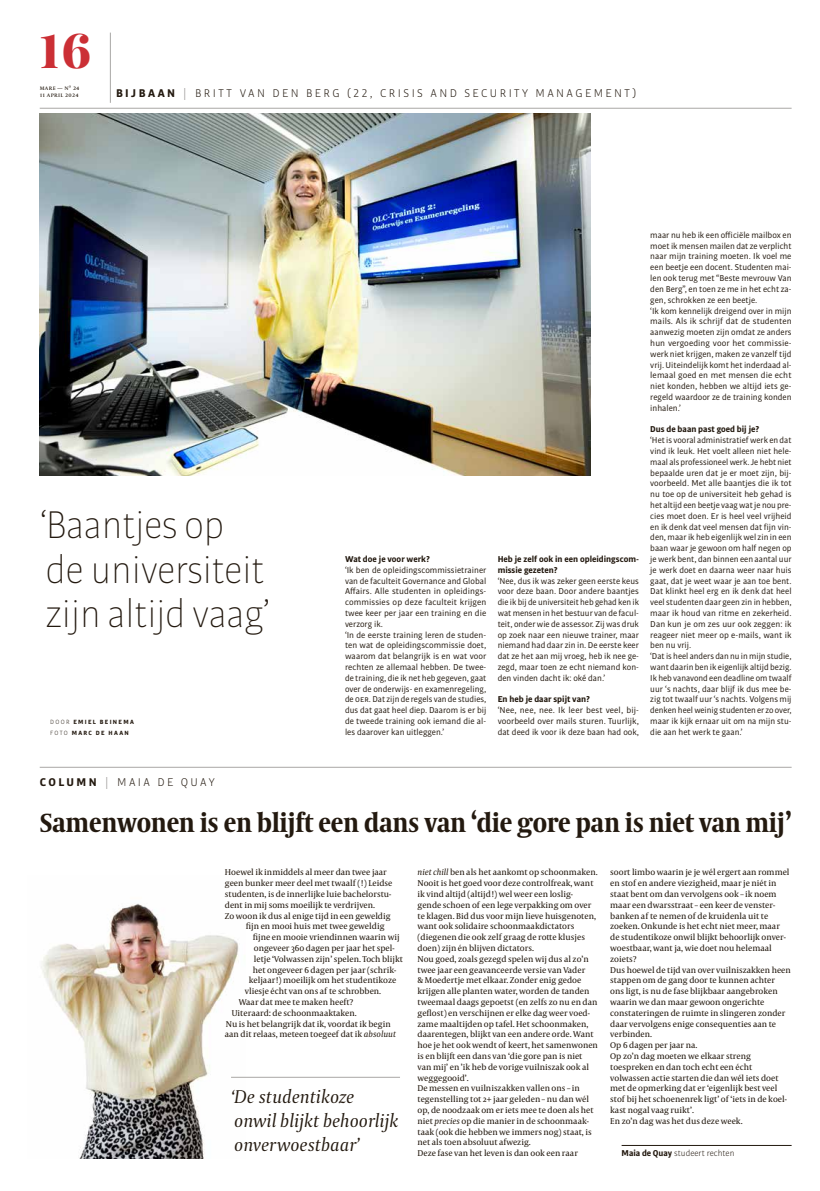
<style>
.page{position:relative;width:820px;height:1191px;background:#fff}
.page>*{position:absolute;margin:0;border:0;box-sizing:border-box;transform-origin:0 0}
.t1{font:900 47px "Playfair Display";color:#cb2f35}
.t2{font:100 41.2px/44.2px "Bulo";color:#23190f}
.t3{font:700 26.2px "Coranto 2 Headline";color:#23190f}
.t4{font:italic 19.5px/24.3px "Capitolium 2";color:#23190f}
.t5{font:300 12px "Bulo";letter-spacing:.2em;color:#23190f}
.t6{font:9.1px/10.8px "Bulo";color:#23190f}
.t7{font:700 9.1px/10.8px "Bulo";color:#23190f}
.t8{font:300 9.1px "Bulo";color:#23190f}
.t9{font:8.6px/10.8px "Capitolium News 2";color:#23190f}
.t10{font:7px/7.7px "Capitolium 2";letter-spacing:.04em;color:#23190f}
.t11{font:700 6.5px/10.8px "Bulo";letter-spacing:.2em;color:#23190f}
.s1{font-weight:700}
.s2{color:#93918f}
.s3{font-weight:300}
.s4{font-style:italic}
</style>
<div class="page">
<img style="left:40px;top:114px;width:550px;height:361px">
<img style="left:41px;top:903px;width:204px;height:255px">
<hr style="left:621px;top:1145px;width:170px;height:1px;background:#23190f">
<hr style="left:231px;top:1077px;width:169px;height:1px;background:#a9a7a5">
<hr style="left:40px;top:767px;width:751px;height:1px;background:#a9a7a5">
<hr style="left:40px;top:108px;width:751px;height:1px;background:#a9a7a5">
<hr style="left:110px;top:33px;width:1px;height:70px;background:#a9a7a5">
<h1 class="t1" style="left:40px;top:14px;width:53px">16</h1>
<p class="t10" style="left:40px;top:83px;width:41px">mare — nº 24<br>11 april 2024</p>
<h3 class="t5" style="left:116px;top:86px;width:521px"><span class="s1">BIJBAAN</span> <span class="s2">|</span> BRITT VAN DEN BERG (22, CRISIS AND SECURITY MANAGEMENT)</h3>
<h2 class="t2" style="left:40px;top:503px;width:231px">‘Baantjes op de universiteit zijn altijd vaag’</h2>
<p class="t11" style="left:50px;top:716px;width:85px"><span class="s3">DOOR</span> EMIEL BEINEMA<br><span class="s3">FOTO</span> MARC DE HAAN</p>
<h3 class="t5" style="left:40px;top:774px;width:176px"><span class="s1">COLUMN</span> <span class="s2">|</span> MAIA DE QUAY</h3>
<p class="t7" style="left:345px;top:553px;width:87px">Wat doe je voor werk?</p>
<p class="t6" style="left:345px;top:564px;width:143px">‘Ik ben de opleidingscommissietrainer van de faculteit Governance and Global Affairs. Alle studenten in opleidings&shy;commissies op deze faculteit krijgen twee keer per jaar een training en die verzorg ik.<br>‘In de eerste training leren de studen&shy;ten wat de opleidingscommissie doet, waarom dat belangrijk is en wat voor rechten ze allemaal hebben. De twee&shy;de training, die ik net heb gegeven, gaat over de onderwijs- en examenregeling, de OER. Dat zijn de regels van de studies, dus dat gaat heel diep. Daarom is er bij de tweede training ook iemand die al&shy;les daarover kan uitleggen.’</p>
<p class="t7" style="left:497px;top:553px;width:143px">Heb je zelf ook in een opleidingscom&shy;missie gezeten?</p>
<p class="t6" style="left:497px;top:575px;width:143px;text-align:justify">‘Nee, dus ik was zeker geen eerste keus voor deze baan. Door andere baantjes die ik bij de universiteit heb gehad ken ik wat mensen in het bestuur van de facul&shy;teit, onder wie de assessor. Zij was druk op zoek naar een nieuwe trainer, maar niemand had daar zin in. De eerste keer dat ze het aan mij vroeg, heb ik nee ge&shy;zegd, maar toen ze echt niemand kon&shy;den vinden dacht ik: oké dan.’</p>
<p class="t7" style="left:497px;top:694px;width:94px">En heb je daar spijt van?</p>
<p class="t6" style="left:497px;top:704px;width:143px;text-align:justify">‘Nee, nee, nee. Ik leer best veel, bij&shy;voorbeeld over mails sturen. Tuurlijk, dat deed ik voor ik deze baan had ook,</p>
<p class="t6" style="left:650px;top:229px;width:143px">maar nu heb ik een officiële mailbox en moet ik mensen mailen dat ze verplicht naar mijn training moeten. Ik voel me een beetje een docent. Studenten mai&shy;len ook terug met “Beste mevrouw Van den Berg”, en toen ze me in het echt za&shy;gen, schrokken ze een beetje.<br>‘Ik kom kennelijk dreigend over in mijn mails. Als ik schrijf dat de studenten aanwezig moeten zijn omdat ze anders hun vergoeding voor het commissie&shy;werk niet krijgen, maken ze vanzelf tijd vrij. Uiteindelijk komt het inderdaad al&shy;lemaal goed en met mensen die echt niet konden, hebben we altijd iets ge&shy;regeld waardoor ze de training konden inhalen.’</p>
<p class="t7" style="left:650px;top:424px;width:111px">Dus de baan past goed bij je?</p>
<p class="t6" style="left:650px;top:434px;width:143px">‘Het is vooral administratief werk en dat vind ik leuk. Het voelt alleen niet hele&shy;maal als professioneel werk. Je hebt niet bepaalde uren dat je er moet zijn, bij&shy;voorbeeld. Met alle baantjes die ik tot nu toe op de universiteit heb gehad is het altijd een beetje vaag wat je nou pre&shy;cies moet doen. Er is heel veel vrijheid en ik denk dat veel mensen dat fijn vin&shy;den, maar ik heb eigenlijk wel zin in een baan waar je gewoon om half negen op je werk bent, dan binnen een aantal uur je werk doet en daarna weer naar huis gaat, dat je weet waar je aan toe bent.<br>Dat klinkt heel erg en ik denk dat heel veel studenten daar geen zin in hebben, maar ik houd van ritme en zekerheid.<br>Dan kun je om zes uur ook zeggen: ik reageer niet meer op e-mails, want ik ben nu vrij.<br>‘Dat is heel anders dan nu in mijn studie, want daarin ben ik eigenlijk altijd bezig.<br>Ik heb vanavond een deadline om twaalf uur ‘s nachts, daar blijf ik dus mee be&shy;zig tot twaalf uur ‘s nachts. Volgens mij denken heel weinig studenten er zo over, maar ik kijk ernaar uit om na mijn stu&shy;die aan het werk te gaan.’</p>
<h3 class="t3" style="left:40px;top:802px;width:753px">Samenwonen is en blijft een dans van ‘die gore pan is niet van mij’</h3>
<p class="t9" style="left:225px;top:866px;width:163px">Hoewel ik inmiddels al meer dan twee jaar</p>
<p class="t9" style="left:225px;top:877px;width:169px">geen bunker meer deel met twaalf (!) Leidse</p>
<p class="t9" style="left:225px;top:888px;width:168px">studenten, is de innerlijke luie bachelorstu-</p>
<p class="t9" style="left:225px;top:899px;width:152px">dent in mij soms moeilijk te verdrijven.</p>
<p class="t9" style="left:225px;top:910px;width:167px">Zo woon ik dus al enige tijd in een geweldig</p>
<p class="t9" style="left:246px;top:920px;width:140px">fijn en mooi huis met twee geweldig</p>
<p class="t9" style="left:253px;top:931px;width:148px">fijne en mooie vriendinnen waarin wij</p>
<p class="t9" style="left:254px;top:942px;width:142px">ongeveer 360 dagen per jaar het spel-</p>
<p class="t9" style="left:254px;top:953px;width:150px">letje ‘Volwassen zijn’ spelen. Toch blijkt</p>
<p class="t9" style="left:253px;top:964px;width:145px">het ongeveer 6 dagen per jaar (schrik-</p>
<p class="t9" style="left:249px;top:974px;width:149px">keljaar!) moeilijk om het studentikoze</p>
<p class="t9" style="left:245px;top:985px;width:138px">vliesje écht van ons af te schrobben.</p>
<p class="t9" style="left:239px;top:996px;width:116px">Waar dat mee te maken heeft?</p>
<p class="t9" style="left:232px;top:1007px;width:126px">Uiteraard: de schoonmaaktaken.</p>
<p class="t9" style="left:226px;top:1018px;width:166px">Nu is het belangrijk dat ik, voordat ik begin</p>
<p class="t9" style="left:225px;top:1028px;width:172px">aan dit relaas, meteen toegeef dat ik <span class="s4">absoluut</span></p>
<h3 class="t4" style="left:231px;top:1083px;width:169px">‘De studentikoze onwil blijkt behoorlijk onverwoestbaar’</h3>
<p class="t9" style="left:417px;top:866px;width:182px"><span class="s4">niet chill</span> ben als het aankomt op schoonmaken.<br>Nooit is het goed voor deze controlfreak, want ik vind altijd (altijd!) wel weer een loslig&shy;gende schoen of een lege verpakking om over te klagen. Bid dus voor mijn lieve huisgenoten, want ook solidaire schoonmaakdictators (diegenen die ook zelf graag de rotte klusjes doen) zijn én blijven dictators.<br>Nou goed, zoals gezegd spelen wij dus al zo’n twee jaar een geavanceerde versie van Vader<br>&amp; Moedertje met elkaar. Zonder enig gedoe krijgen alle planten water, worden de tanden tweemaal daags gepoetst (en zelfs zo nu en dan geflost) en verschijnen er elke dag weer voed&shy;zame maaltijden op tafel. Het schoonmaken, daarentegen, blijkt van een andere orde. Want hoe je het ook wendt of keert, het samenwonen is en blijft een dans van ‘die gore pan is niet van mij’ en ’ik heb de vorige vuilniszak ook al weggegooid’.<br>De messen en vuilniszakken vallen ons – in tegenstelling tot 2+ jaar geleden – nu dan wél op, de noodzaak om er iets mee te doen als het niet <span class="s4">precies</span> op die manier in de schoonmaak&shy;taak (ook die hebben we immers nog) staat, is net als toen absoluut afwezig.<br>Deze fase van het leven is dan ook een raar</p>
<p class="t9" style="left:610px;top:866px;width:182px">soort limbo waarin je je wél ergert aan rommel en stof en andere viezigheid, maar je niét in staat bent om dan vervolgens ook – ik noem maar een dwarsstraat – een keer de venster&shy;banken af te nemen of de kruidenla uit te zoeken. Onkunde is het echt niet meer, maar de studentikoze onwil blijkt behoorlijk onver&shy;woestbaar, want ja, wie doet nou helemaal zoiets?<br>Dus hoewel de tijd van over vuilniszakken heen stappen om de gang door te kunnen achter ons ligt, is nu de fase blijkbaar aangebroken waarin we dan maar gewoon ongerichte constateringen de ruimte in slingeren zonder daar vervolgens enige consequenties aan te verbinden.<br>Op 6 dagen per jaar na.<br>Op zo’n dag moeten we elkaar streng toespreken en dan toch echt een écht volwassen actie starten die dan wél iets doet met de opmerking dat er ‘eigenlijk best veel stof bij het schoenenrek ligt’ of ‘iets in de koel&shy;kast nogal vaag ruikt’.<br>En zo’n dag was het dus deze week.</p>
<p class="t8" style="left:621px;top:1147px;width:114px"><span class="s1">Maia de Quay</span> studeert rechten</p>
</div>
